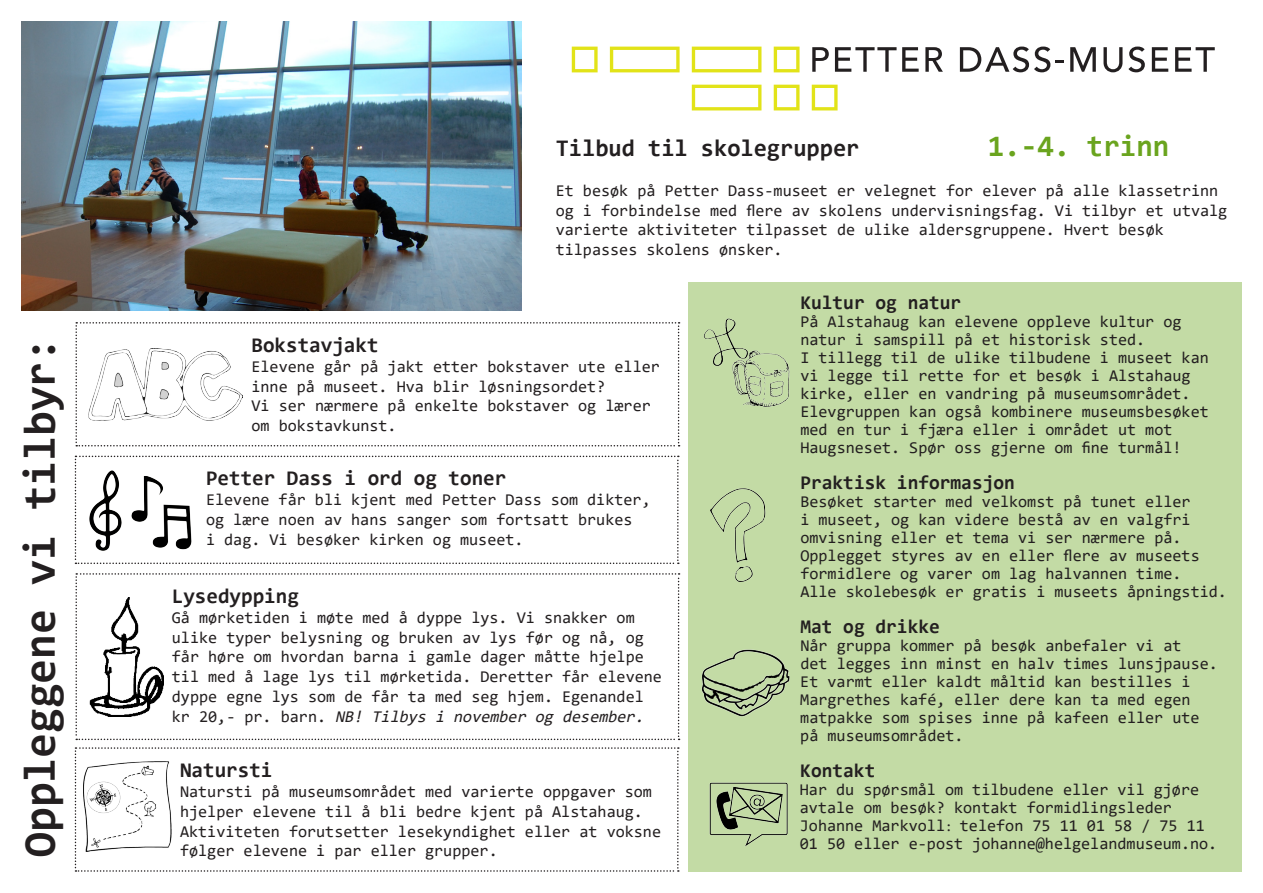
<style>
.page{position:relative;width:1263px;height:893px;background:#fff}
.page>*{position:absolute;margin:0;border:0;box-sizing:border-box;transform-origin:0 0}
.t1{font:700 45px "Consolas";color:#231f20}
.t2{font:700 30px "Consolas";color:#6aa41e}
.t3{font:700 24px "Consolas";color:#231f20}
.t4{font:700 21px "Consolas";color:#231f20}
.t5{font:700 19.5px "Consolas";color:#231f20}
.t6{font:16.5px/18px "Consolas";color:#231f20}
.s1{font-style:italic}
.s2{font-size:13.5px}
</style>
<div class="page">
<svg style="left:75px;top:456px;width:604px;height:108px"></svg>
<img style="left:89px;top:470px;width:109px;height:81px">
<svg style="left:75px;top:322px;width:605px;height:124px"></svg>
<img style="left:89px;top:348px;width:154px;height:72px">
<svg style="left:75px;top:573px;width:605px;height:167px"></svg>
<img style="left:90px;top:597px;width:73px;height:120px">
<svg style="left:75px;top:747px;width:604px;height:125px"></svg>
<img style="left:84px;top:761px;width:88px;height:91px">
<svg style="left:812px;top:47px;width:17px;height:25px"></svg>
<svg style="left:835px;top:47px;width:61px;height:25px"></svg>
<svg style="left:902px;top:47px;width:17px;height:25px"></svg>
<svg style="left:925px;top:47px;width:18px;height:25px"></svg>
<svg style="left:960px;top:47px;width:104px;height:25px"></svg>
<svg style="left:1070px;top:47px;width:26px;height:25px"></svg>
<svg style="left:1103px;top:47px;width:19px;height:25px"></svg>
<svg style="left:1128px;top:47px;width:17px;height:25px"></svg>
<svg style="left:1152px;top:47px;width:16px;height:25px"></svg>
<svg style="left:1175px;top:47px;width:40px;height:25px"></svg>
<svg style="left:774px;top:47px;width:25px;height:25px"></svg>
<svg style="left:572px;top:47px;width:26px;height:25px"></svg>
<svg style="left:774px;top:85px;width:25px;height:25px"></svg>
<svg style="left:812px;top:85px;width:25px;height:25px"></svg>
<svg style="left:692px;top:85px;width:69px;height:25px"></svg>
<svg style="left:692px;top:47px;width:69px;height:25px"></svg>
<svg style="left:610px;top:47px;width:70px;height:25px"></svg>
<div style="left:688px;top:282px;width:554px;height:590px;background:#c3dba5"></div>
<img style="left:701px;top:649px;width:89px;height:68px">
<img style="left:710px;top:488px;width:56px;height:94px">
<img style="left:704px;top:318px;width:86px;height:89px">
<img style="left:709px;top:782px;width:79px;height:64px">
<img style="left:21px;top:21px;width:500px;height:289px">
<p class="t1" style="left:11px;top:857px;width:521px;rotate:-90deg">Oppleggene vi tilbyr:</p>
<p class="t3" style="left:556px;top:133px;width:305px">Tilbud til skolegrupper</p>
<p class="t2" style="left:988px;top:127px;width:183px">1.-4. trinn</p>
<p class="t6" style="left:556px;top:180px;width:673px;line-height:19.8px">Et besøk på Petter Dass-museet er velegnet for elever på alle klassetrinn og i forbindelse med flere av skolens undervisningsfag. Vi tilbyr et utvalg varierte aktiviteter tilpasset de ulike aldersgruppene. Hvert besøk tilpasses skolens ønsker.</p>
<p class="t4" style="left:251px;top:332px;width:129px">Bokstavjakt</p>
<p class="t6" style="left:251px;top:356px;width:410px;line-height:19.8px">Elevene går på jakt etter bokstaver ute eller inne på museet. Hva blir løsningsordet?<br>Vi ser nærmere på enkelte bokstaver og lærer om bokstavkunst.</p>
<p class="t4" style="left:206px;top:465px;width:302px">Petter Dass i ord og toner</p>
<p class="t6" style="left:206px;top:489px;width:446px;line-height:19.8px">Elevene får bli kjent med Petter Dass som dikter, og lære noen av hans sanger som fortsatt brukes<br>i dag. Vi besøker kirken og museet.</p>
<p class="t4" style="left:172px;top:583px;width:129px">Lysedypping</p>
<p class="t6" style="left:172px;top:607px;width:492px;line-height:19.8px">Gå mørketiden i møte med å dyppe lys. Vi snakker om ulike typer belysning og bruken av lys før og nå, og får høre om hvordan barna i gamle dager måtte hjelpe til med å lage lys til mørketida. Deretter får elevene dyppe egne lys som de får ta med seg hjem. Egenandel<br>k r 2 0 , - p r . b a r n . <span class="s1">NB! Tilbys i november og desember.</span></p>
<p class="t4" style="left:180px;top:757px;width:94px">Natursti</p>
<p class="t6" style="left:180px;top:781px;width:482px;line-height:19.8px">Natursti på museumsområdet med varierte oppgaver som hjelper elevene til å bli bedre kjent på Alstahaug.<br>Aktiviteten forutsetter lesekyndighet eller at voksne</p>
<p class="t6" style="left:180px;top:841px;width:319px">følger elevene i par eller grupper.</p>
<p class="t5" style="left:800px;top:290px;width:162px">Kultur og natur</p>
<p class="t6" style="left:800px;top:312px;width:410px">På Alstahaug kan elevene oppleve kultur og natur i samspill på et historisk sted.<br>I tillegg til de ulike tilbudene i museet kan vi legge til rette for et besøk i Alstahaug kirke, eller en vandring på museumsområdet.<br>Elevgruppen kan også kombinere museumsbesøket med en tur i fjæra eller i området ut mot Haugsneset. Spør oss gjerne om fine turmål!</p>
<p class="t5" style="left:800px;top:470px;width:216px">Praktisk informasjon</p>
<p class="t6" style="left:800px;top:492px;width:428px">Besøket starter med velkomst på tunet eller<br>i museet, og kan videre bestå av en valgfri omvisning eller et tema vi ser nærmere på.<br>Opplegget styres av en eller flere av museets formidlere og varer om lag halvannen time.<br>Alle skolebesøk er gratis i museets åpningstid.</p>
<p class="t5" style="left:800px;top:614px;width:141px">Mat og drikke</p>
<p class="t6" style="left:800px;top:636px;width:419px">Når gruppa kommer på besøk anbefaler vi at<br>det legges inn minst en halv times lunsjpause.</p>
<p class="t6" style="left:800px;top:672px;width:401px">Et varmt eller kaldt måltid kan bestilles i Margrethes kafé, eller dere kan ta med egen matpakke som spises inne på kafeen eller ute på museumsområdet.</p>
<p class="t5" style="left:800px;top:758px;width:77px">Kontakt</p>
<p class="t6" style="left:800px;top:780px;width:419px">Har du spørsmål om tilbudene eller vil gjøre avtale om besøk? kontakt formidlingsleder Johanne Markvoll<span class="s2">:</span> telefon 75 11 01 58 / 75 11<br>01 50 eller e-post johanne@helgelandmuseum.no.</p>
</div>
